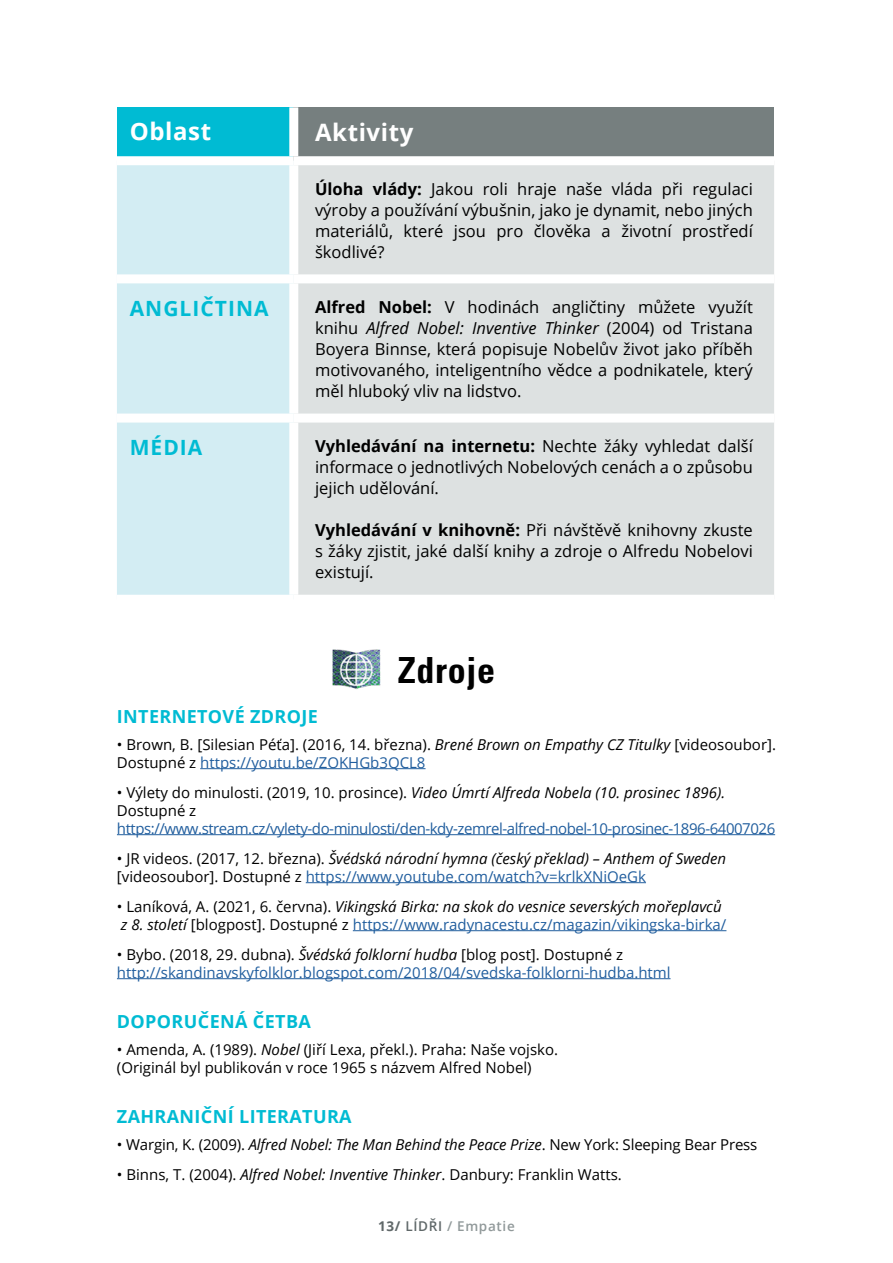
<style>
.page{position:relative;width:893px;height:1263px;background:#fff}
.page>*{position:absolute;margin:0;border:0;box-sizing:border-box;transform-origin:0 0}
.t1{font:700 condensed 36px "Univers CE";letter-spacing:.02em;color:#000}
.t2{font:700 24px "Open Sans";letter-spacing:.025em;color:#fff}
.t3{font:700 21px "Open Sans";letter-spacing:.05em;color:#00bbd3}
.t4{font:700 18px "Open Sans";letter-spacing:.02em;color:#00bbd3}
.t5{font:16.5px/21px "Open Sans";color:#000;text-align:justify}
.t6{font:15px/18px "Open Sans";color:#000}
.t7{font:italic 15px/18px "Open Sans";color:#000}
.t8{font:15px/18px "Open Sans";color:#215e9e}
.t9{font:15px "Open Sans";letter-spacing:-.03em;color:#215e9e}
.t10{font:600 13.5px "Open Sans";letter-spacing:.05em;color:#91999a}
.s1{font-weight:700}
.s2{font-style:italic}
.s3{color:#215e9e}
.s4{font-style:normal}
.s5{font-style:normal;color:#215e9e}
.s6{color:#000}
.s7{font-style:italic;color:#000}
.s8{font-weight:700;color:#606869}
.s9{color:#606869}
</style>
<div class="page">
<hr style="left:200px;top:768px;width:226px;height:1px;background:#215e9e">
<hr style="left:117px;top:834px;width:658px;height:1px;background:#215e9e">
<hr style="left:306px;top:882px;width:340px;height:1px;background:#215e9e">
<hr style="left:353px;top:930px;width:373px;height:1px;background:#215e9e">
<hr style="left:117px;top:978px;width:553px;height:1px;background:#215e9e">
<div style="left:117px;top:107px;width:177px;height:54px;background:#00bbd3"></div>
<div style="left:294px;top:107px;width:480px;height:54px;background:#767f7f"></div>
<div style="left:117px;top:165px;width:172px;height:430px;background:#d3edf3"></div>
<div style="left:298px;top:165px;width:476px;height:430px;background:#dde1e1"></div>
<div style="left:289px;top:107px;width:9px;height:49px;background:#fff"></div>
<div style="left:117px;top:156px;width:177px;height:9px;background:#fff"></div>
<div style="left:294px;top:156px;width:480px;height:9px;background:#fff"></div>
<div style="left:117px;top:274px;width:177px;height:9px;background:#fff"></div>
<div style="left:294px;top:274px;width:480px;height:9px;background:#fff"></div>
<div style="left:117px;top:414px;width:177px;height:9px;background:#fff"></div>
<div style="left:294px;top:414px;width:480px;height:9px;background:#fff"></div>
<img style="left:332px;top:649px;width:49px;height:40px">
<h2 class="t2" style="left:130px;top:115px;width:83px">Oblast</h2>
<h2 class="t2" style="left:315px;top:115px;width:100px">Aktivity</h2>
<p class="t5" style="left:315px;top:178px;width:439px"><span class="s1">Úloha vlády:</span> Jakou roli hraje naše vláda při regulaci výroby a používání výbušnin, jako je dynamit, nebo jiných materiálů, které jsou pro člověka a životní prostředí škodlivé?</p>
<h3 class="t3" style="left:130px;top:294px;width:141px">ANGLIČTINA</h3>
<p class="t5" style="left:315px;top:296px;width:439px"><span class="s1">Alfred Nobel:</span> V hodinách angličtiny můžete využít knihu <span class="s2">Alfred Nobel: Inventive Thinker</span> (2004) od Tristana Boyera Binnse, která popisuje Nobelův život jako příběh motivovaného, inteligentního vědce a podnikatele, který měl hluboký vliv na lidstvo.</p>
<h3 class="t3" style="left:130px;top:433px;width:74px">MÉDIA</h3>
<p class="t5" style="left:315px;top:435px;width:439px"><span class="s1">Vyhledávání na internetu:</span> Nechte žáky vyhledat další informace o jednotlivých Nobelových cenách a o způsobu jejich udělování.</p>
<p class="t5" style="left:315px;top:519px;width:439px"><span class="s1">Vyhledávání v knihovně:</span> Při návštěvě knihovny zkuste s žáky zjistit, jaké další knihy a zdroje o Alfredu Nobelovi existují.</p>
<h1 class="t1" style="left:398px;top:650px;width:99px">Zdroje</h1>
<p class="t4" style="left:117px;top:703px;width:203px">INTERNETOVÉ ZDROJE</p>
<p class="t6" style="left:117px;top:735px;width:661px">• Brown, B. [Silesian Péťa]. (2016, 14. března). <span class="s2">Brené Brown on Empathy CZ Titulky</span> [videosoubor].<br>Dostupné z <span class="s3">https://youtu.be/ZOKHGb3QCL8</span></p>
<p class="t6" style="left:117px;top:783px;width:610px">• Výlety do minulosti. (2019, 10. prosince). <span class="s2">Video Úmrtí Alfreda Nobela (10. prosinec 1896).<br></span>Dostupné z</p>
<p class="t9" style="left:117px;top:818px;width:660px">https://www.stream.cz/vylety-do-minulosti/den-kdy-zemrel-alfred-nobel-10-prosinec-1896-64007026</p>
<p class="t6" style="left:117px;top:849px;width:611px">• JR videos. (2017, 12. března). <span class="s2">Švédská národní hymna (český překlad) – Anthem of Sweden </span>[videosoubor]. Dostupné z <span class="s3">https://www.youtube.com/watch?v=krlkXNiOeGk</span></p>
<p class="t7" style="left:117px;top:897px;width:611px"><span class="s4">• Laníková, A. (2021, 6. června).</span> Vikingská Birka: na skok do vesnice severských mořeplavců z 8. století <span class="s4">[blogpost]. Dostupné z</span> <span class="s5">https://www.radynacestu.cz/magazin/vikingska-birka/</span></p>
<p class="t8" style="left:117px;top:945px;width:555px"><span class="s6">• Bybo. (2018, 29. dubna).</span> <span class="s7">Švédská folklorní hudba</span> <span class="s6">[blog post]. Dostupné z </span>http://skandinavskyfolklor.blogspot.com/2018/04/svedska-folklorni-hudba.html</p>
<p class="t4" style="left:117px;top:1008px;width:195px">DOPORUČENÁ ČETBA</p>
<p class="t6" style="left:117px;top:1040px;width:443px">• Amenda, A. (1989). <span class="s2">Nobel</span> (Jiří Lexa, překl.). Praha: Naše vojsko. (Originál byl publikován v roce 1965 s názvem Alfred Nobel)</p>
<p class="t4" style="left:117px;top:1103px;width:236px">ZAHRANIČNÍ LITERATURA</p>
<p class="t6" style="left:117px;top:1135px;width:642px">• Wargin, K. (2009). <span class="s2">Alfred Nobel: The Man Behind the Peace Prize</span>. New York: Sleeping Bear Press</p>
<p class="t6" style="left:117px;top:1165px;width:506px">• Binns, T. (2004). <span class="s2">Alfred Nobel: Inventive Thinker</span>. Danbury: Franklin Watts.</p>
<p class="t10" style="left:378px;top:1216px;width:138px"><span class="s8">13/</span> <span class="s9">LÍDŘI</span> / Empatie</p>
</div>
